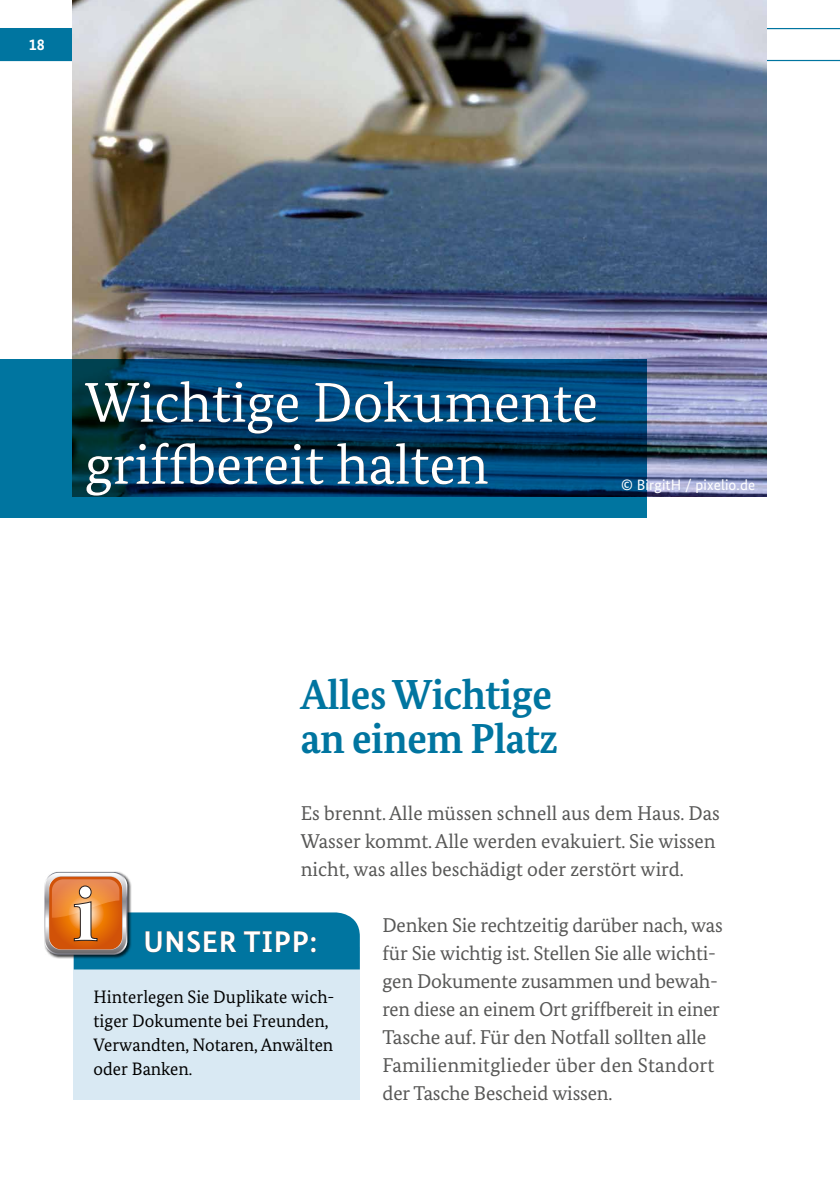
<style>
.page{position:relative;width:840px;height:1191px;background:#fff}
.page>*{position:absolute;margin:0;border:0;box-sizing:border-box;transform-origin:0 0}
.t1{font:56px/62px "Bundes Serif";color:#fff}
.t2{font:700 42px/44px "Bundes Serif";letter-spacing:-.01em;color:#0075a0}
.t3{font:700 30px "Bundes Sans";letter-spacing:.02em;color:#fff}
.t4{font:20px/28px "Bundes Serif";letter-spacing:-.01em;color:#575756}
.t5{font:18px/24px "Bundes Serif";color:#000}
.t6{font:700 16px "Bundes Sans";color:#fff}
.t7{font:15px "Bundes Sans";letter-spacing:.01em;color:#fff}
</style>
<div class="page">
<svg style="left:0;top:28px;width:839px;height:33px"></svg>
<div style="left:0;top:29px;width:74px;height:32px;background:#0075a0"></div>
<img style="left:73px;top:0;width:692px;height:497px">
<svg style="left:0;top:359px;width:646px;height:158px;background:#004972"></svg>
<div style="left:74px;top:947px;width:285px;height:153px;background:#d9e9f3"></div>
<div style="left:44px;top:871px;width:88px;height:88px;background:#000;opacity:.75"></div>
<svg style="left:45px;top:872px;width:314px;height:97px"></svg>
<p class="t6" style="left:29px;top:35px;width:18px">18</p>
<h1 class="t1" style="left:85px;top:371px;width:514px">Wichtige Dokumente griffbereit halten</h1>
<p class="t7" style="left:621px;top:476px;width:135px">© BirgitH / pixelio.de</p>
<h3 class="t2" style="left:300px;top:672px;width:258px">Alles Wichtige an einem Platz</h3>
<p class="t4" style="left:300px;top:799px;width:420px">Es brennt. Alle müssen schnell aus dem Haus. Das<br>Wasser kommt. Alle werden evakuiert. Sie wissen nicht, was alles beschädigt oder zerstört wird.</p>
<p class="t4" style="left:382px;top:911px;width:341px">Denken Sie rechtzeitig darüber nach, was</p>
<h3 class="t3" style="left:143px;top:923px;width:175px">UNSER TIPP:</h3>
<p class="t4" style="left:382px;top:939px;width:337px">für Sie wichtig ist. Stellen Sie alle wichti&shy;gen Dokumente zusammen und bewah-</p>
<p class="t5" style="left:94px;top:985px;width:242px">Hinterlegen Sie Duplikate wich&shy;tiger Dokumente bei Freunden,<br>Verwandten, Notaren, Anwälten oder Banken.</p>
<p class="t4" style="left:382px;top:995px;width:338px">ren diese an einem Ort griffbereit in einer Tasche auf. Für den Notfall sollten alle Familienmitglieder über den Standort der Tasche Bescheid wissen.</p>
</div>
